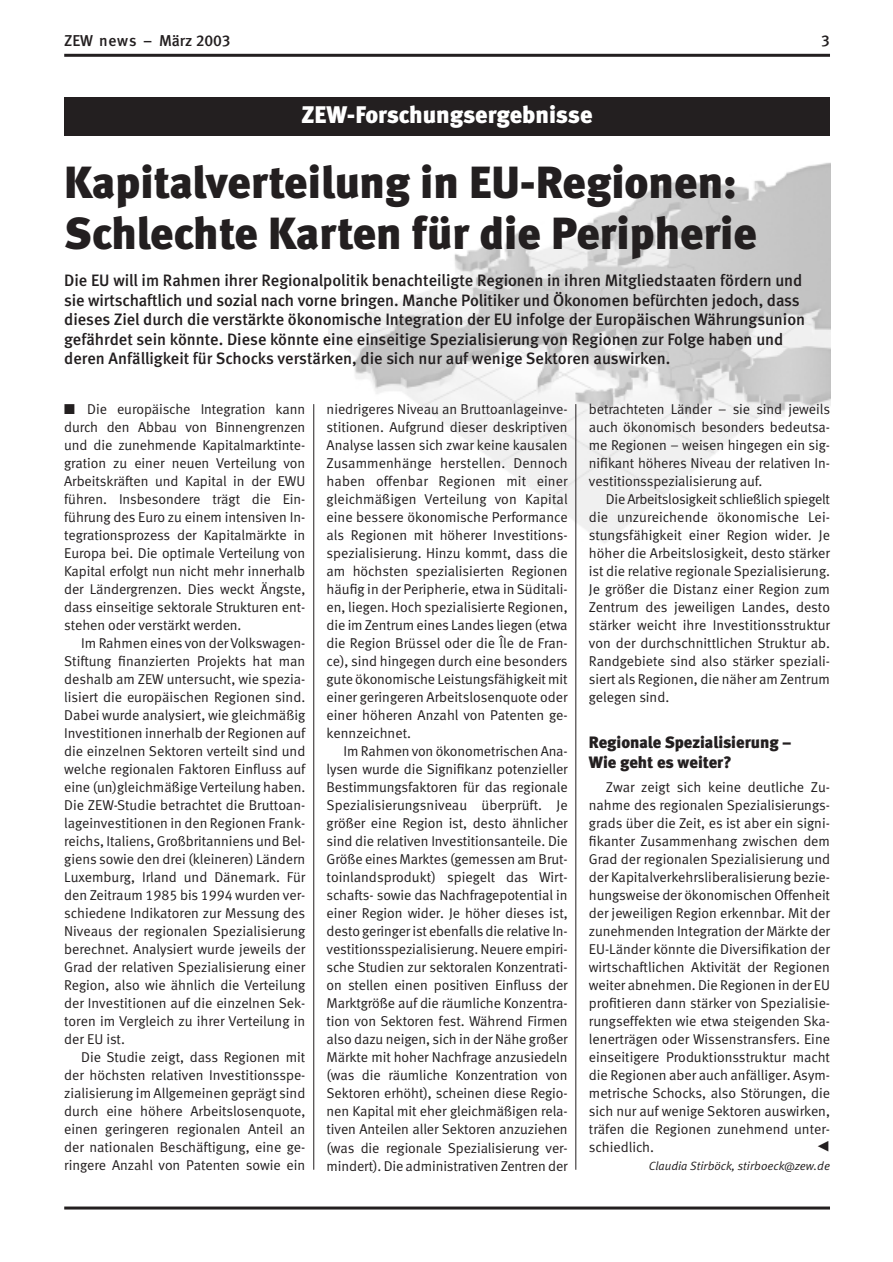
<style>
.page{position:relative;width:893px;height:1262px;background:#fff}
.page>*{position:absolute;margin:0;border:0;box-sizing:border-box;transform-origin:0 0}
.t1{font:45px/51px "Meta Black LF";color:#231f20}
.t2{font:24px "Meta Black LF";letter-spacing:-.005em;color:#fff}
.t3{font:16.5px/19.5px "Meta Medium LF";color:#231f20}
.t4{font:16.5px/20.2px "Meta Black LF";color:#231f20}
.t5{font:15.75px "Meta Medium LF";letter-spacing:-.005em;color:#231f20}
.t6{font:14.25px/18px "Meta Normal LF";letter-spacing:-.005em;color:#231f20;text-align:justify}
.t7{font:13.5px "European Pi Four";color:#231f20}
.t8{font:italic 12px "Meta Normal LF";color:#231f20}
</style>
<div class="page">
<img style="left:328px;top:162px;width:502px;height:386px">
<hr style="left:64px;top:1206px;width:766px;height:3px;background:#231f20">
<hr style="left:64px;top:54px;width:766px;height:3px;background:#231f20">
<div style="left:64px;top:98px;width:766px;height:38px;background:#231f20"></div>
<hr style="left:313px;top:404px;width:1px;height:765px;background:#231f20">
<hr style="left:575px;top:404px;width:1px;height:765px;background:#231f20">
<p class="t5" style="left:64px;top:34px;width:168px">ZEW news – März 2003</p>
<p class="t5" style="left:821px;top:34px;width:10px">3</p>
<h2 class="t2" style="left:301px;top:105px;width:293px">ZEW-Forschungsergebnisse</h2>
<h1 class="t1" style="left:64px;top:160px;width:694px">Kapitalverteilung in EU-Regionen:<br>Schlechte Karten für die Peripherie</h1>
<p class="t3" style="left:64px;top:272px;width:742px">Die EU will im Rahmen ihrer Regionalpolitik benachteiligte Regionen in ihren Mitgliedstaaten fördern und sie wirtschaftlich und sozial nach vorne bringen. Manche Politiker und Ökonomen befürchten jedoch, dass dieses Ziel durch die verstärkte ökonomische Integration der EU infolge der Europäischen Währungsunion gefährdet sein könnte. Diese könnte eine einseitige Spezialisierung von Regionen zur Folge haben und deren Anfälligkeit für Schocks verstärken, die sich nur auf wenige Sektoren auswirken.</p>
<p class="t6" style="left:64px;top:401px;width:243px">■ Die europäische Integration kann durch den Abbau von Binnengrenzen und die zunehmende Kapitalmarktinte&shy;gration zu einer neuen Verteilung von Arbeitskräften und Kapital in der EWU führen. Insbesondere trägt die Ein&shy;führung des Euro zu einem intensiven In&shy;tegrationsprozess der Kapitalmärkte in Europa bei. Die optimale Verteilung von Kapital erfolgt nun nicht mehr innerhalb der Ländergrenzen. Dies weckt Ängste, dass einseitige sektorale Strukturen ent&shy;stehen oder verstärkt werden.</p>
<p class="t6" style="left:64px;top:635px;width:243px;text-indent:17px">Im Rahmen eines von der Volkswagen-Stiftung finanzierten Projekts hat man deshalb am ZEW untersucht, wie spezia&shy;lisiert die europäischen Regionen sind.<br>Dabei wurde analysiert, wie gleichmäßig Investitionen innerhalb der Regionen auf die einzelnen Sektoren verteilt sind und welche regionalen Faktoren Einfluss auf eine (un)gleichmäßige Verteilung haben.<br>Die ZEW-Studie betrachtet die Bruttoan&shy;lageinvestitionen in den Regionen Frank&shy;reichs, Italiens, Großbritanniens und Bel&shy;giens sowie den drei (kleineren) Ländern Luxemburg, Irland und Dänemark. Für den Zeitraum 1985 bis 1994 wurden ver&shy;schiedene Indikatoren zur Messung des Niveaus der regionalen Spezialisierung berechnet. Analysiert wurde jeweils der Grad der relativen Spezialisierung einer Region, also wie ähnlich die Verteilung der Investitionen auf die einzelnen Sek&shy;toren im Vergleich zu ihrer Verteilung in der EU ist.</p>
<p class="t6" style="left:64px;top:1049px;width:243px;text-indent:17px">Die Studie zeigt, dass Regionen mit der höchsten relativen Investitionsspe&shy;zialisierung im Allgemeinen geprägt sind durch eine höhere Arbeitslosenquote, einen geringeren regionalen Anteil an der nationalen Beschäftigung, eine ge&shy;ringere Anzahl von Patenten sowie ein</p>
<p class="t6" style="left:326px;top:401px;width:243px">niedrigeres Niveau an Bruttoanlageinve&shy;stitionen. Aufgrund dieser deskriptiven Analyse lassen sich zwar keine kausalen Zusammenhänge herstellen. Dennoch haben offenbar Regionen mit einer gleichmäßigen Verteilung von Kapital eine bessere ökonomische Performance als Regionen mit höherer Investitions&shy;spezialisierung. Hinzu kommt, dass die am höchsten spezialisierten Regionen häufig in der Peripherie, etwa in Süditali&shy;en, liegen. Hoch spezialisierte Regionen, die im Zentrum eines Landes liegen (etwa die Region Brüssel oder die Île de Fran&shy;ce), sind hingegen durch eine besonders gute ökonomische Leistungsfähigkeit mit einer geringeren Arbeitslosenquote oder einer höheren Anzahl von Patenten ge&shy;kennzeichnet.</p>
<p class="t6" style="left:326px;top:743px;width:243px;text-indent:17px">Im Rahmen von ökonometrischen Ana&shy;lysen wurde die Signifikanz potenzieller Bestimmungsfaktoren für das regionale Spezialisierungsniveau überprüft. Je größer eine Region ist, desto ähnlicher sind die relativen Investitionsanteile. Die Größe eines Marktes (gemessen am Brut&shy;toinlandsprodukt) spiegelt das Wirt&shy;schafts- sowie das Nachfragepotential in einer Region wider. Je höher dieses ist, desto geringer ist ebenfalls die relative In&shy;vestitionsspezialisierung. Neuere empiri&shy;sche Studien zur sektoralen Konzentrati&shy;on stellen einen positiven Einfluss der Marktgröße auf die räumliche Konzentra&shy;tion von Sektoren fest. Während Firmen also dazu neigen, sich in der Nähe großer Märkte mit hoher Nachfrage anzusiedeln (was die räumliche Konzentration von Sektoren erhöht), scheinen diese Regio&shy;nen Kapital mit eher gleichmäßigen rela&shy;tiven Anteilen aller Sektoren anzuziehen (was die regionale Spezialisierung ver&shy;mindert). Die administrativen Zentren der</p>
<p class="t6" style="left:589px;top:401px;width:243px">betrachteten Länder – sie sind jeweils auch ökonomisch besonders bedeutsa&shy;me Regionen – weisen hingegen ein sig&shy;nifikant höheres Niveau der relativen In&shy;vestitionsspezialisierung auf.</p>
<p class="t6" style="left:589px;top:491px;width:243px;text-indent:17px">Die Arbeitslosigkeit schließlich spiegelt die unzureichende ökonomische Lei&shy;stungsfähigkeit einer Region wider. Je höher die Arbeitslosigkeit, desto stärker ist die relative regionale Spezialisierung.<br>Je größer die Distanz einer Region zum Zentrum des jeweiligen Landes, desto stärker weicht ihre Investitionsstruktur von der durchschnittlichen Struktur ab.<br>Randgebiete sind also stärker speziali&shy;siert als Regionen, die näher am Zentrum gelegen sind.</p>
<p class="t4" style="left:589px;top:733px;width:204px">Regionale Spezialisierung –<br>Wie geht es weiter?</p>
<p class="t6" style="left:589px;top:779px;width:243px;text-indent:17px">Zwar zeigt sich keine deutliche Zu&shy;nahme des regionalen Spezialisierungs&shy;grads über die Zeit, es ist aber ein signi&shy;fikanter Zusammenhang zwischen dem Grad der regionalen Spezialisierung und der Kapitalverkehrsliberalisierung bezie&shy;hungsweise der ökonomischen Offenheit der jeweiligen Region erkennbar. Mit der zunehmenden Integration der Märkte der EU-Länder könnte die Diversifikation der wirtschaftlichen Aktivität der Regionen weiter abnehmen. Die Regionen in der EU profitieren dann stärker von Spezialisie&shy;rungseffekten wie etwa steigenden Ska&shy;lenerträgen oder Wissenstransfers. Eine einseitigere Produktionsstruktur macht die Regionen aber auch anfälliger. Asym&shy;metrische Schocks, also Störungen, die sich nur auf wenige Sektoren auswirken, träfen die Regionen zunehmend unter&shy;schiedlich.</p>
<p class="t7" style="left:816px;top:1138px;width:15px">-</p>
<p class="t8" style="left:649px;top:1161px;width:183px">Claudia Stirböck, stirboeck@zew.de</p>
</div>
